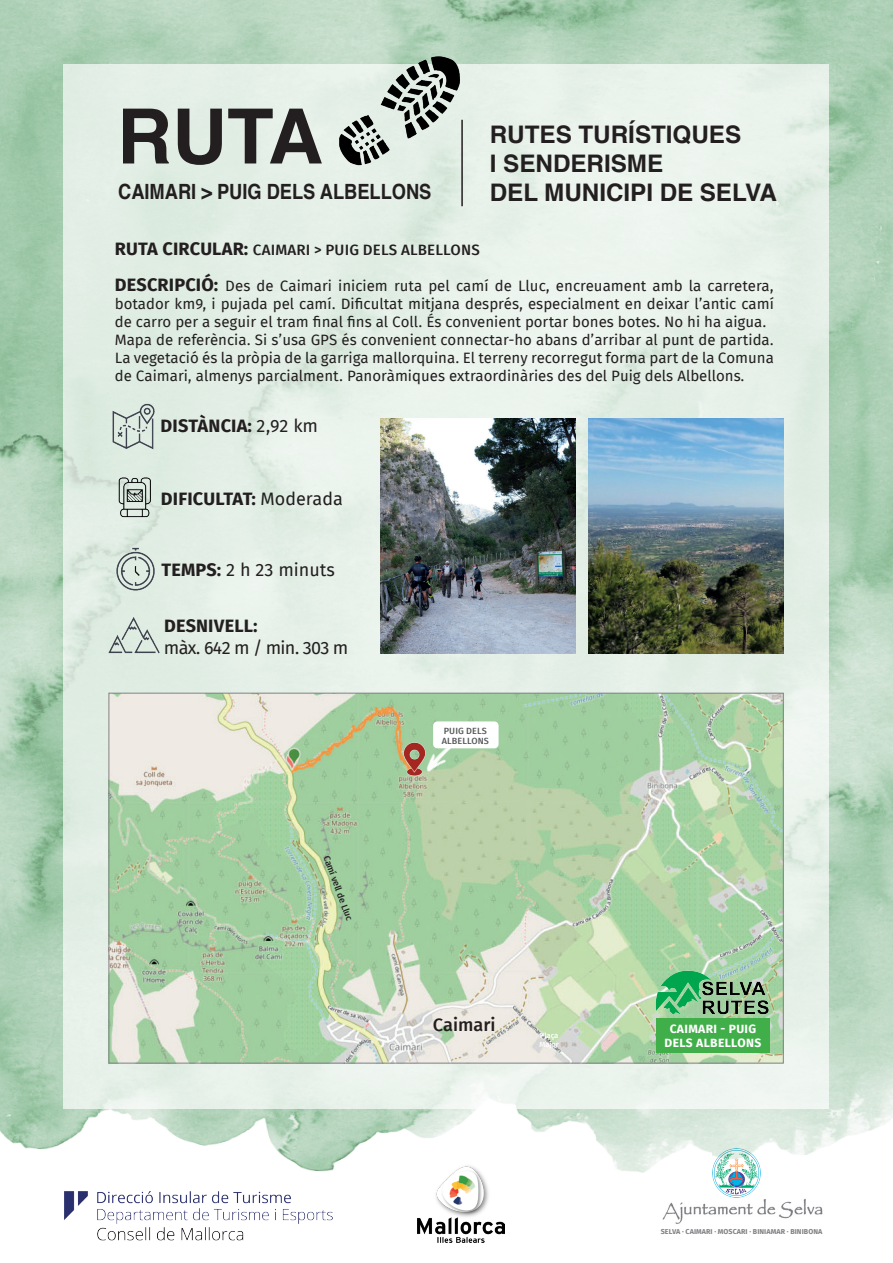
<style>
.page{position:relative;width:893px;height:1263px;background:#fff}
.page>*{position:absolute;margin:0;border:0;box-sizing:border-box;transform-origin:0 0}
.t1{font:700 76.2px "Helvetica";color:#231f20}
.t2{font:700 24.15px/29.1px "Helvetica";color:#231f20}
.t3{font:700 21px "Helvetica";color:#231f20;scale:.87 1}
.t4{font:700 18px "Fira Sans";letter-spacing:.01em;color:#231f20}
.t5{font:18px "Fira Sans";letter-spacing:-.04em;color:#231f20}
.t6{font:18px "Fira Sans";color:#231f20}
.t7{font:500 18px "Fira Sans";color:#231f20}
.t8{font:15px/18px "Fira Sans";color:#231f20}
.t9{font:500 15px "Fira Sans";letter-spacing:.01em;color:#231f20}
.t10{font:700 12px/14.4px "Fira Sans";letter-spacing:.03em;color:#fff;text-align:center}
.t11{font:500 9px/10.8px "Fira Sans";letter-spacing:.01em;color:#57585a}
.t12{font:500 9px "Fira Sans";color:#231f20}
.t13{font:500 7.5px/9px "Fira Sans";color:#fff}
.t14{font:700 7.05px "Fira Sans";letter-spacing:.01em;color:#808285}
.s1{font-weight:700;font-size:18px}
.s2{font-weight:400}
.s3{font-weight:700}
</style>
<div class="page">
<img style="left:0;top:0;width:893px;height:1173px">
<div style="left:64px;top:64px;width:765px;height:1044px;background:#e5f0e8"></div>
<img style="left:64px;top:1191px;width:269px;height:49px">
<img style="left:418px;top:1164px;width:87px;height:78px">
<img style="left:662px;top:1197px;width:161px;height:27px">
<img style="left:712px;top:1149px;width:49px;height:48px">
<hr style="left:461px;top:120px;width:2px;height:86px;background:#231f20">
<img style="left:111px;top:695px;width:671px;height:366px">
<img style="left:302px;top:40px;width:195px;height:134px">
<img style="left:102px;top:403px;width:53px;height:49px">
<img style="left:108px;top:475px;width:54px;height:48px">
<img style="left:103px;top:604px;width:57px;height:60px">
<img style="left:109px;top:544px;width:46px;height:50px">
<img style="left:394px;top:738px;width:39px;height:42px">
<img style="left:650px;top:969px;width:124px;height:49px">
<div style="left:656px;top:1018px;width:113px;height:35px;background:#40ae49"></div>
<img style="left:418px;top:740px;width:42px;height:42px">
<div style="left:433px;top:721px;width:66px;height:27px;background:#fff;border-radius:4px"></div>
<img style="left:381px;top:419px;width:194px;height:234px">
<img style="left:589px;top:419px;width:194px;height:234px">
<h1 class="t1" style="left:117px;top:75px;width:208px">RUTA</h1>
<h2 class="t2" style="left:490px;top:121px;width:253px">RUTES TURÍSTIQUES<br>I SENDERISME</h2>
<h3 class="t3" style="left:118px;top:175px;width:362px">CAIMARI &gt; PUIG DELS ALBELLONS</h3>
<h2 class="t2" style="left:490px;top:179px;width:289px">DEL MUNICIPI DE SELVA</h2>
<p class="t9" style="left:115px;top:239px;width:366px"><span class="s1">RUTA CIRCULAR:</span> CAIMARI &gt; PUIG DELS ALBELLONS</p>
<p class="t8" style="left:115px;top:278px;width:661px"><span class="s1">DESCRIPCIÓ:</span> Des de Caimari iniciem ruta pel camí de Lluc, encreuament amb la carretera, botador km9, i pujada pel camí. Dificultat mitjana després, especialment en deixar l’antic camí de carro per a seguir el tram final fins al Coll. És convenient portar bones botes. No hi ha aigua.<br>Mapa de referència. Si s’usa GPS és convenient connectar-ho abans d’arribar al punt de partida.<br>La vegetació és la pròpia de la garriga mallorquina. El terreny recorregut forma part de la Comuna de Caimari, almenys parcialment. Panoràmiques extraordinàries des del Puig dels Albellons.</p>
<p class="t4" style="left:161px;top:413px;width:159px">DISTÀNCIA: <span class="s2">2,92 km</span></p>
<p class="t4" style="left:161px;top:486px;width:184px">DIFICULTAT: <span class="s2">Moderada</span></p>
<p class="t6" style="left:161px;top:557px;width:175px"><span class="s3">TEMPS:</span> 2 h 23 minuts</p>
<p class="t4" style="left:164px;top:613px;width:95px">DESNIVELL:</p>
<p class="t5" style="left:164px;top:635px;width:186px">màx. 642 m / min. 303 m</p>
<p class="t12" style="left:332px;top:853px;width:70px;rotate:70deg">Camí vell de Lluc</p>
<p class="t11" style="left:442px;top:726px;width:49px">PUIG DELS<br>ALBELLONS</p>
<p class="t7" style="left:433px;top:1012px;width:64px">Caimari</p>
<p class="t10" style="left:665px;top:1022px;width:98px">CAIMARI - PUIG<br>DELS ALBELLONS</p>
<p class="t13" style="left:539px;top:1032px;width:21px">Plaça<br>Major</p>
<p class="t14" style="left:661px;top:1226px;width:163px">SELVA · CAIMARI · MOSCARI · BINIAMAR · BINIBONA</p>
</div>
